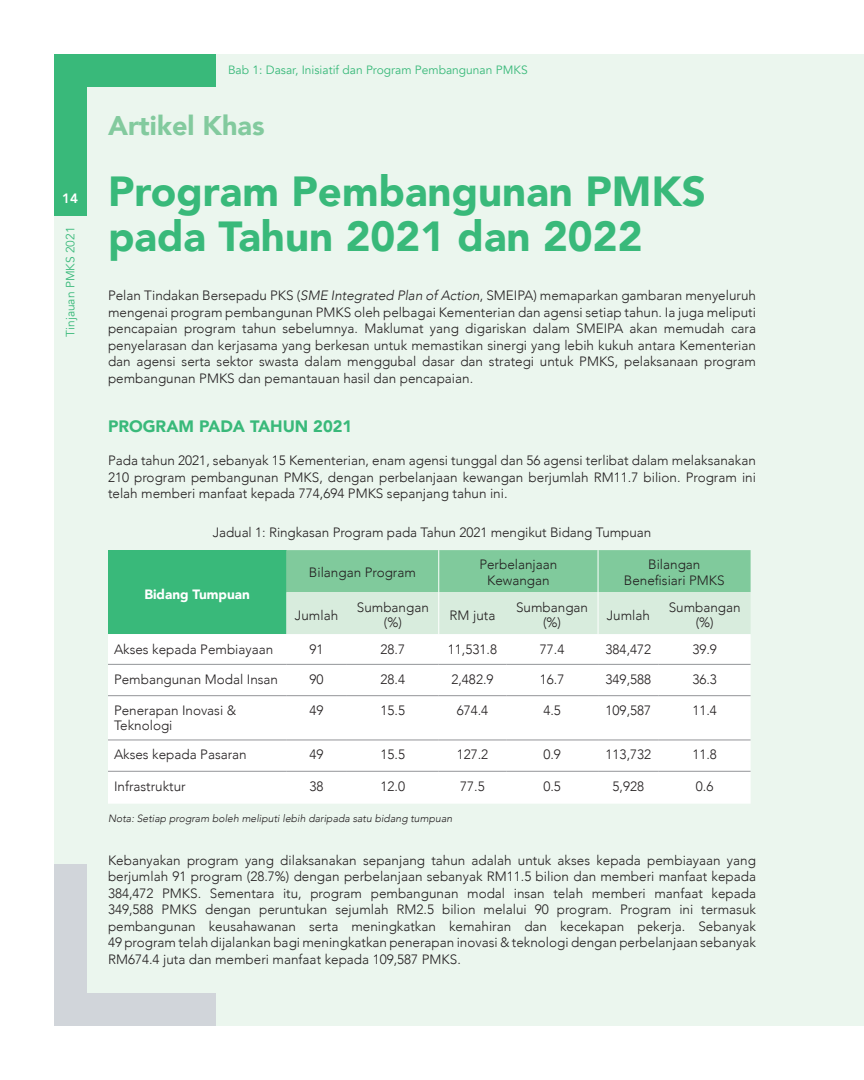
<style>
.page{position:relative;width:864px;height:1080px;background:#fff}
.page>*{position:absolute;margin:0;border:0;box-sizing:border-box;transform-origin:0 0}
.t1{font:900 42px/45px "Avenir";color:#39b97a}
.t2{font:900 27px "Avenir";color:#83ca9e}
.t3{font:900 16.5px "Avenir";color:#39b97a}
.List_Paragraph{font:300 13.5px/16.5px "Avenir";color:#231f20;text-align:justify}
.t4{font:900 13.5px "Avenir";color:#fff}
.t5{font:800 13.5px "Avenir";color:#fff}
.t6{font:12px "Avenir";color:#39b97a}
.t7{font:italic 300 10.5px "Avenir";color:#231f20}
.s1{font-style:italic}
</style>
<div class="page">
<div style="left:54px;top:54px;width:810px;height:972px;background:#ebf6ee"></div>
<div style="left:54px;top:54px;width:162px;height:33px;background:#39b97a"></div>
<div style="left:54px;top:54px;width:33px;height:162px;background:#39b97a"></div>
<div style="left:54px;top:993px;width:162px;height:33px;background:#d1d5da"></div>
<div style="left:54px;top:864px;width:33px;height:162px;background:#d1d5da"></div>
<div style="left:108px;top:550px;width:178px;height:84px;background:#39b97a"></div>
<svg style="left:286px;top:550px;width:465px;height:84px;background:#acdbbc"></svg>
<div style="left:108px;top:634px;width:643px;height:170px;background:#fff"></div>
<hr style="left:108px;top:664px;width:178px;height:1px;background:#939598">
<hr style="left:286px;top:664px;width:61px;height:1px;background:#939598">
<hr style="left:347px;top:664px;width:92px;height:1px;background:#939598">
<hr style="left:439px;top:664px;width:67px;height:1px;background:#939598">
<hr style="left:506px;top:664px;width:92px;height:1px;background:#939598">
<hr style="left:598px;top:664px;width:61px;height:1px;background:#939598">
<hr style="left:659px;top:664px;width:92px;height:1px;background:#939598">
<hr style="left:108px;top:695px;width:178px;height:1px;background:#939598">
<hr style="left:286px;top:695px;width:61px;height:1px;background:#939598">
<hr style="left:347px;top:695px;width:92px;height:1px;background:#939598">
<hr style="left:439px;top:695px;width:67px;height:1px;background:#939598">
<hr style="left:506px;top:695px;width:92px;height:1px;background:#939598">
<hr style="left:598px;top:695px;width:61px;height:1px;background:#939598">
<hr style="left:659px;top:695px;width:92px;height:1px;background:#939598">
<hr style="left:108px;top:740px;width:178px;height:1px;background:#939598">
<hr style="left:286px;top:740px;width:61px;height:1px;background:#939598">
<hr style="left:347px;top:740px;width:92px;height:1px;background:#939598">
<hr style="left:439px;top:740px;width:67px;height:1px;background:#939598">
<hr style="left:506px;top:740px;width:92px;height:1px;background:#939598">
<hr style="left:598px;top:740px;width:61px;height:1px;background:#939598">
<hr style="left:659px;top:740px;width:92px;height:1px;background:#939598">
<hr style="left:108px;top:771px;width:178px;height:1px;background:#939598">
<hr style="left:286px;top:771px;width:61px;height:1px;background:#939598">
<hr style="left:347px;top:771px;width:92px;height:1px;background:#939598">
<hr style="left:439px;top:771px;width:67px;height:1px;background:#939598">
<hr style="left:506px;top:771px;width:92px;height:1px;background:#939598">
<hr style="left:598px;top:771px;width:61px;height:1px;background:#939598">
<hr style="left:659px;top:771px;width:92px;height:1px;background:#939598">
<hr style="left:438px;top:550px;width:1px;height:42px;background:#fff">
<hr style="left:598px;top:550px;width:1px;height:42px;background:#fff">
<hr style="left:438px;top:592px;width:1px;height:42px;background:#fff">
<hr style="left:598px;top:592px;width:1px;height:42px;background:#fff">
<p class="t5" style="left:62px;top:187px;width:17px">14</p>
<p class="t6" style="left:63px;top:337px;width:112px;rotate:-90deg">Tinjauan PMKS 2021</p>
<p class="t6" style="left:228px;top:62px;width:301px">Bab 1: Dasar, Inisiatif dan Program Pembangunan PMKS</p>
<p class="t2" style="left:108px;top:102px;width:158px">Artikel Khas</p>
<p class="t1" style="left:108px;top:168px;width:600px">Program Pembangunan PMKS pada Tahun 2021 dan 2022</p>
<p class="List_Paragraph" style="left:108px;top:287px;width:650px">Pelan Tindakan Bersepadu PKS (<span class="s1">SME Integrated Plan of Action</span>, SMEIPA) memaparkan gambaran menyeluruh mengenai program pembangunan PMKS oleh pelbagai Kementerian dan agensi setiap tahun. Ia juga meliputi pencapaian program tahun sebelumnya. Maklumat yang digariskan dalam SMEIPA akan memudah cara penyelarasan dan kerjasama yang berkesan untuk memastikan sinergi yang lebih kukuh antara Kementerian dan agensi serta sektor swasta dalam menggubal dasar dan strategi untuk PMKS, pelaksanaan program pembangunan PMKS dan pemantauan hasil dan pencapaian.</p>
<p class="t3" style="left:108px;top:412px;width:246px">PROGRAM PADA TAHUN 2021</p>
<p class="List_Paragraph" style="left:108px;top:452px;width:650px">Pada tahun 2021, sebanyak 15 Kementerian, enam agensi tunggal dan 56 agensi terlibat dalam melaksanakan 210 program pembangunan PMKS, dengan perbelanjaan kewangan berjumlah RM11.7 bilion. Program ini telah memberi manfaat kepada 774,694 PMKS sepanjang tahun ini.</p>
<p class="List_Paragraph" style="left:213px;top:524px;width:440px">Jadual 1: Ringkasan Program pada Tahun 2021 mengikut Bidang Tumpuan</p>
<p class="t4" style="left:144px;top:583px;width:107px">Bidang Tumpuan</p>
<p class="List_Paragraph" style="left:309px;top:564px;width:109px">Bilangan Program</p>
<p class="List_Paragraph" style="left:479px;top:556px;width:80px">Perbelanjaan</p>
<p class="List_Paragraph" style="left:487px;top:572px;width:64px">Kewangan</p>
<p class="List_Paragraph" style="left:648px;top:556px;width:54px">Bilangan</p>
<p class="List_Paragraph" style="left:624px;top:572px;width:102px">Benefisiari PMKS</p>
<p class="List_Paragraph" style="left:295px;top:607px;width:45px">Jumlah</p>
<p class="List_Paragraph" style="left:357px;top:600px;width:74px;line-height:15px;text-align:center">Sumbangan (%)</p>
<p class="List_Paragraph" style="left:450px;top:607px;width:47px">RM juta</p>
<p class="List_Paragraph" style="left:516px;top:600px;width:74px;line-height:15px;text-align:center">Sumbangan (%)</p>
<p class="List_Paragraph" style="left:607px;top:607px;width:45px">Jumlah</p>
<p class="List_Paragraph" style="left:669px;top:600px;width:74px;line-height:15px;text-align:center">Sumbangan (%)</p>
<p class="List_Paragraph" style="left:114px;top:641px;width:161px">Akses kepada Pembiayaan</p>
<p class="List_Paragraph" style="left:310px;top:641px;width:16px">91</p>
<p class="List_Paragraph" style="left:381px;top:641px;width:26px">28.7</p>
<p class="List_Paragraph" style="left:448px;top:641px;width:51px">11,531.8</p>
<p class="List_Paragraph" style="left:540px;top:641px;width:26px">77.4</p>
<p class="List_Paragraph" style="left:606px;top:641px;width:47px">384,472</p>
<p class="List_Paragraph" style="left:692px;top:641px;width:26px">39.9</p>
<p class="List_Paragraph" style="left:114px;top:671px;width:166px">Pembangunan Modal Insan</p>
<p class="List_Paragraph" style="left:310px;top:671px;width:16px">90</p>
<p class="List_Paragraph" style="left:381px;top:671px;width:26px">28.4</p>
<p class="List_Paragraph" style="left:451px;top:671px;width:44px">2,482.9</p>
<p class="List_Paragraph" style="left:540px;top:671px;width:26px">16.7</p>
<p class="List_Paragraph" style="left:606px;top:671px;width:47px">349,588</p>
<p class="List_Paragraph" style="left:692px;top:671px;width:26px">36.3</p>
<p class="List_Paragraph" style="left:114px;top:703px;width:124px;line-height:14.5px">Penerapan Inovasi &amp;<br>Teknologi</p>
<p class="List_Paragraph" style="left:310px;top:702px;width:16px">49</p>
<p class="List_Paragraph" style="left:381px;top:702px;width:26px">15.5</p>
<p class="List_Paragraph" style="left:457px;top:702px;width:33px">674.4</p>
<p class="List_Paragraph" style="left:543px;top:702px;width:19px">4.5</p>
<p class="List_Paragraph" style="left:606px;top:702px;width:47px">109,587</p>
<p class="List_Paragraph" style="left:692px;top:702px;width:26px">11.4</p>
<p class="List_Paragraph" style="left:114px;top:747px;width:134px">Akses kepada Pasaran</p>
<p class="List_Paragraph" style="left:310px;top:747px;width:16px">49</p>
<p class="List_Paragraph" style="left:381px;top:747px;width:26px">15.5</p>
<p class="List_Paragraph" style="left:457px;top:747px;width:33px">127.2</p>
<p class="List_Paragraph" style="left:543px;top:747px;width:19px">0.9</p>
<p class="List_Paragraph" style="left:606px;top:747px;width:47px">113,732</p>
<p class="List_Paragraph" style="left:692px;top:747px;width:26px">11.8</p>
<p class="List_Paragraph" style="left:114px;top:778px;width:73px">Infrastruktur</p>
<p class="List_Paragraph" style="left:310px;top:778px;width:16px">38</p>
<p class="List_Paragraph" style="left:381px;top:778px;width:26px">12.0</p>
<p class="List_Paragraph" style="left:460px;top:778px;width:26px">77.5</p>
<p class="List_Paragraph" style="left:543px;top:778px;width:19px">0.5</p>
<p class="List_Paragraph" style="left:613px;top:778px;width:33px">5,928</p>
<p class="List_Paragraph" style="left:696px;top:778px;width:19px">0.6</p>
<p class="t7" style="left:108px;top:812px;width:346px">Nota: Setiap program boleh meliputi lebih daripada satu bidang tumpuan</p>
<p class="List_Paragraph" style="left:108px;top:852px;width:650px">Kebanyakan program yang dilaksanakan sepanjang tahun adalah untuk akses kepada pembiayaan yang berjumlah 91 program (28.7%) dengan perbelanjaan sebanyak RM11.5 bilion dan memberi manfaat kepada 384,472 PMKS. Sementara itu, program pembangunan modal insan telah memberi manfaat kepada</p>
<p class="List_Paragraph" style="left:108px;top:901px;width:650px">349,588 PMKS dengan peruntukan sejumlah RM2.5 bilion melalui 90 program. Program ini termasuk pembangunan keusahawanan serta meningkatkan kemahiran dan kecekapan pekerja. Sebanyak</p>
<p class="List_Paragraph" style="left:108px;top:934px;width:649px">49 program telah dijalankan bagi meningkatkan penerapan inovasi &amp; teknologi dengan perbelanjaan sebanyak</p>
<p class="List_Paragraph" style="left:108px;top:951px;width:354px">RM674.4 juta dan memberi manfaat kepada 109,587 PMKS.</p>
</div>
